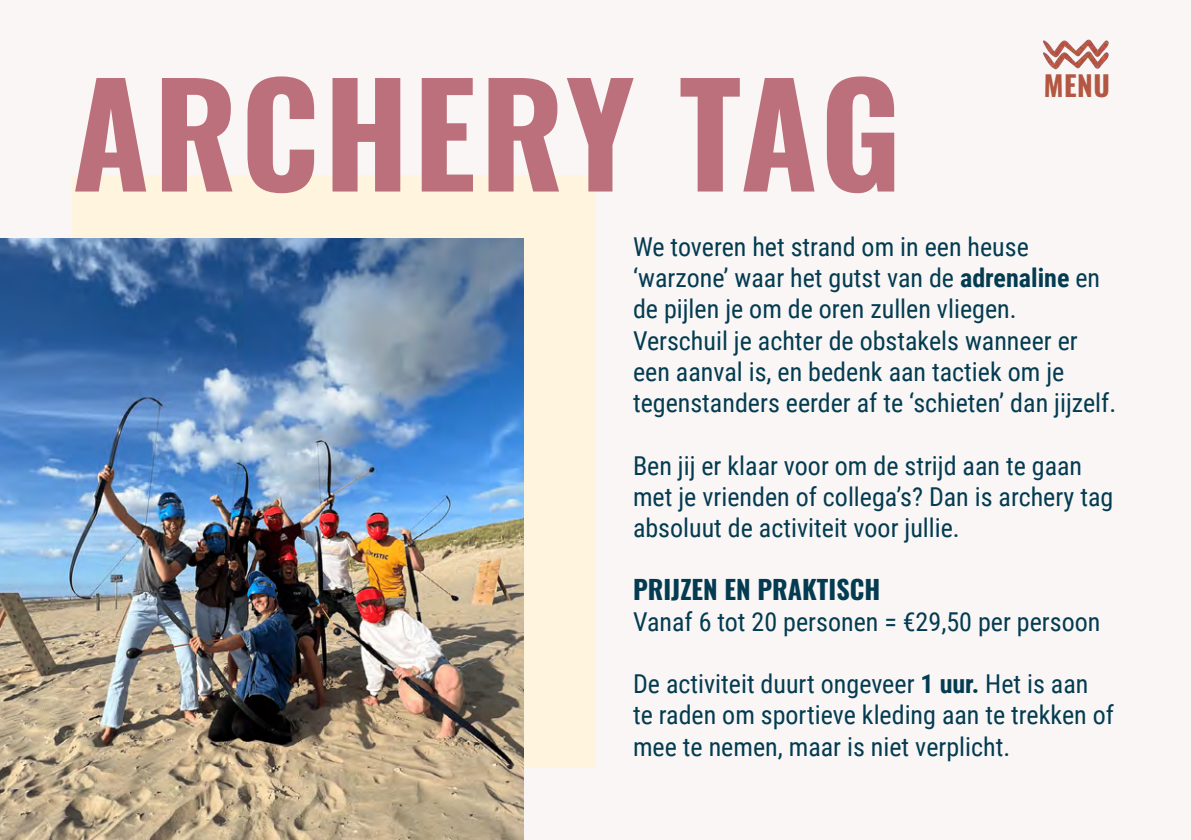
<style>
.page{position:relative;width:1191px;height:840px;background:#fff}
.page>*{position:absolute;margin:0;border:0;box-sizing:border-box;transform-origin:0 0}
.t1{font:700 140px "Oswald";letter-spacing:.025em;color:#bc707b}
.t2{font:700 28px "Oswald";color:#b35642}
.t3{font:26px/31.2px "Roboto Condensed";color:#033b51}
.t4{font:700 26px "Oswald";color:#033b51}
.s1{font-weight:700}
</style>
<div class="page">
<div style="left:0;top:0;width:1191px;height:839px;background:#f9f6f5"></div>
<div style="left:72px;top:176px;width:523px;height:591px;background:#fff4dd"></div>
<img style="left:0;top:238px;width:523px;height:601px">
<img style="left:1043px;top:39px;width:66px;height:31px">
<h1 class="t1" style="left:72px;top:61px;width:831px">ARCHERY TAG</h1>
<p class="t2" style="left:1044px;top:71px;width:68px">MENU</p>
<p class="t3" style="left:633px;top:230px;width:485px">We toveren het strand om in een heuse ‘warzone’ waar het gutst van de <span class="s1">adrenaline</span> en de pijlen je om de oren zullen vliegen.<br>Verschuil je achter de obstakels wanneer er een aanval is, en bedenk aan tactiek om je tegenstanders eerder af te ‘schieten’ dan jijzelf.</p>
<p class="t3" style="left:633px;top:448px;width:482px">Ben jij er klaar voor om de strijd aan te gaan met je vrienden of collega’s? Dan is archery tag absoluut de activiteit voor jullie.</p>
<p class="t4" style="left:633px;top:575px;width:249px">PRIJZEN EN PRAKTISCH</p>
<p class="t3" style="left:633px;top:604px;width:469px">Vanaf 6 tot 20 personen = €29,50 per persoon</p>
<p class="t3" style="left:633px;top:667px;width:482px">De activiteit duurt ongeveer <span class="s1">1 uur.</span> Het is aan te raden om sportieve kleding aan te trekken of mee te nemen, maar is niet verplicht.</p>
</div>
